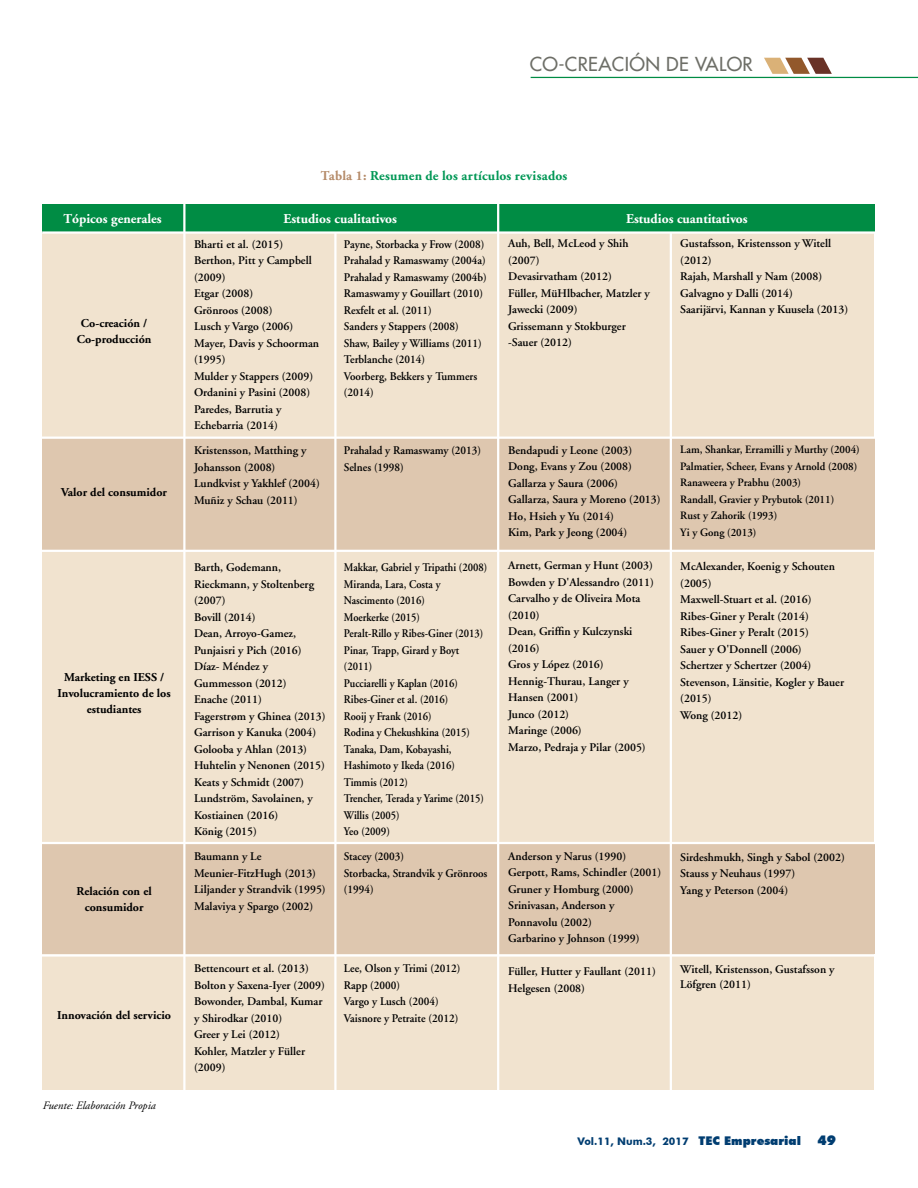
<style>
.page{position:relative;width:918px;height:1188px;background:#fff}
.page>*{position:absolute;margin:0;border:0;box-sizing:border-box;transform-origin:0 0}
.t1{font:18.75px "Futura";letter-spacing:.02em;color:#6d6e67}
.t2{font:700 13.5px "Adobe Garamond";color:#fff}
.t3{font:700 13.5px "Adobe Garamond";letter-spacing:.015em;color:#009755}
.t4{font:700 12px/15.8px "Adobe Garamond";color:#000;text-align:center}
.t5{font:600 11.7px/16.5px "Adobe Garamond";color:#000}
.t6{font:600 11.7px/16.5px "Adobe Garamond";color:#000;scale:.95 1}
.t7{font:600 11.7px/16.5px "Adobe Garamond";color:#000;scale:.9 1}
.t8{font:600 11.25px/16.5px "Adobe Garamond";color:#000}
.t9{font:italic 11.25px "Adobe Garamond";color:#000}
.t10{font:700 10.5px "Futura BT";color:#003d71}
.s1{color:#b58b69}
.s2{font-weight:900;font-size:12px}
.s3{font-weight:900;font-size:13.5px}
</style>
<div class="page">
<hr style="left:531px;top:77px;width:387px;height:1px;background:#008c44">
<svg style="left:764px;top:58px;width:68px;height:16px"></svg>
<div style="left:42px;top:226px;width:832px;height:864px;background:#f1e3cf"></div>
<div style="left:42px;top:204px;width:833px;height:29px;background:#008c44"></div>
<hr style="left:42px;top:231px;width:834px;height:3px;background:#fff">
<div style="left:42px;top:438px;width:832px;height:112px;background:#dec7af"></div>
<div style="left:42px;top:844px;width:832px;height:110px;background:#dec7af"></div>
<hr style="left:42px;top:437px;width:834px;height:2px;background:#fff">
<hr style="left:42px;top:842px;width:834px;height:2px;background:#fff">
<hr style="left:42px;top:550px;width:834px;height:2px;background:#fff">
<hr style="left:42px;top:954px;width:834px;height:3px;background:#fff">
<hr style="left:183px;top:203px;width:3px;height:890px;background:#fff">
<hr style="left:497px;top:203px;width:2px;height:890px;background:#fff">
<hr style="left:334px;top:233px;width:3px;height:860px;background:#fff">
<hr style="left:670px;top:233px;width:2px;height:860px;background:#fff">
<h1 class="t1" style="left:530px;top:52px;width:225px">CO-CREACIÓN DE VALOR</h1>
<p class="t3" style="left:321px;top:168px;width:248px"><span class="s1">Tabla 1:</span> Resumen de los artículos revisados</p>
<p class="t2" style="left:63px;top:212px;width:100px">Tópicos generales</p>
<p class="t2" style="left:283px;top:212px;width:115px">Estudios cualitativos</p>
<p class="t2" style="left:626px;top:212px;width:123px">Estudios cuantitativos</p>
<p class="t4" style="left:77px;top:316px;width:76px">Co-creación /<br>Co-producción</p>
<p class="t4" style="left:61px;top:485px;width:107px">Valor del consumidor</p>
<p class="t4" style="left:58px;top:670px;width:115px">Marketing en IESS /<br>Involucramiento de los estudiantes</p>
<p class="t4" style="left:77px;top:884px;width:77px">Relación con el consumidor</p>
<p class="t4" style="left:57px;top:1007px;width:116px">Innovación del servicio</p>
<p class="t9" style="left:43px;top:1100px;width:115px">Fuente: Elaboración Propia</p>
<p class="t5" style="left:194px;top:236px;width:127px">Bharti et al. (2015)<br>Berthon, Pitt y Campbell (2009)<br>Etgar (2008)<br>Grönroos (2008)<br>Lusch y Vargo (2006)<br>Mayer, Davis y Schoorman (1995)<br>Mulder y Stappers (2009)<br>Ordanini y Pasini (2008)<br>Paredes, Barrutia y<br>Echebarria (2014)</p>
<p class="t5" style="left:194px;top:442px;width:127px">Kristensson, Matthing y<br>Johansson (2008)<br>Lundkvist y Yakhlef (2004)<br>Muñiz y Schau (2011)</p>
<p class="t6" style="left:344px;top:236px;width:152px">Payne, Storbacka y Frow (2008)<br>Prahalad y Ramaswamy (2004a)<br>Prahalad y Ramaswamy (2004b)<br>Ramaswamy y Gouillart (2010)<br>Rexfelt et al. (2011)<br>Sanders y Stappers (2008)<br>Shaw, Bailey y Williams (2011)<br>Terblanche (2014)<br>Voorberg, Bekkers y Tummers (2014)</p>
<p class="t6" style="left:344px;top:442px;width:146px">Prahalad y Ramaswamy (2013)<br>Selnes (1998)</p>
<p class="t5" style="left:194px;top:559px;width:133px">Barth, Godemann,<br>Rieckmann, y Stoltenberg (2007)<br>Bovill (2014)<br>Dean, Arroyo-Gamez,<br>Punjaisri y Pich (2016)<br>Díaz- Méndez y<br>Gummesson (2012)<br>Enache (2011)<br>Fagerstrøm y Ghinea (2013)<br>Garrison y Kanuka (2004)<br>Golooba y Ahlan (2013)<br>Huhtelin y Nenonen (2015)<br>Keats y Schmidt (2007)<br>Lundström, Savolainen, y<br>Kostiainen (2016)<br>König (2015)</p>
<p class="t5" style="left:194px;top:848px;width:133px">Baumann y Le<br>Meunier-FitzHugh (2013)<br>Liljander y Strandvik (1995)<br>Malaviya y Spargo (2002)</p>
<p class="t7" style="left:344px;top:559px;width:161px">Makkar, Gabriel y Tripathi (2008)<br>Miranda, Lara, Costa y<br>Nascimento (2016)<br>Moerkerke (2015)<br>Peralt-Rillo y Ribes-Giner (2013)<br>Pinar, Trapp, Girard y Boyt (2011)<br>Pucciarelli y Kaplan (2016)<br>Ribes-Giner et al. (2016)<br>Rooij y Frank (2016)<br>Rodina y Chekushkina (2015)<br>Tanaka, Dam, Kobayashi,<br>Hashimoto y Ikeda (2016)<br>Timmis (2012)<br>Trencher, Terada y Yarime (2015)<br>Willis (2005)<br>Yeo (2009)</p>
<p class="t6" style="left:344px;top:848px;width:153px">Stacey (2003)<br>Storbacka, Strandvik y Grönroos (1994)</p>
<p class="t5" style="left:194px;top:961px;width:132px">Bettencourt et al. (2013)<br>Bolton y Saxena-Iyer (2009)<br>Bowonder, Dambal, Kumar y Shirodkar (2010)<br>Greer y Lei (2012)<br>Kohler, Matzler y Füller (2009)</p>
<p class="t6" style="left:344px;top:961px;width:124px">Lee, Olson y Trimi (2012)<br>Rapp (2000)<br>Vargo y Lusch (2004)<br>Vaisnore y Petraite (2012)</p>
<p class="t5" style="left:508px;top:236px;width:143px">Auh, Bell, McLeod y Shih (2007)<br>Devasirvatham (2012)<br>Füller, MüHlbacher, Matzler y<br>Jawecki (2009)<br>Grissemann y Stokburger -Sauer (2012)</p>
<p class="t5" style="left:680px;top:236px;width:169px">Gustafsson, Kristensson y Witell (2012)<br>Rajah, Marshall y Nam (2008)<br>Galvagno y Dalli (2014)<br>Saarijärvi, Kannan y Kuusela (2013)</p>
<p class="t5" style="left:508px;top:442px;width:154px">Bendapudi y Leone (2003)<br>Dong, Evans y Zou (2008)<br>Gallarza y Saura (2006)<br>Gallarza, Saura y Moreno (2013)<br>Ho, Hsieh y Yu (2014)<br>Kim, Park y Jeong (2004)</p>
<p class="t5" style="left:508px;top:558px;width:147px">Arnett, German y Hunt (2003)<br>Bowden y D'Alessandro (2011)<br>Carvalho y de Oliveira Mota (2010)<br>Dean, Griffin y Kulczynski (2016)<br>Gros y López (2016)<br>Hennig-Thurau, Langer y<br>Hansen (2001)<br>Junco (2012)<br>Maringe (2006)<br>Marzo, Pedraja y Pilar (2005)</p>
<p class="t8" style="left:680px;top:442px;width:181px">Lam, Shankar, Erramilli y Murthy (2004)<br>Palmatier, Scheer, Evans y Arnold (2008)<br>Ranaweera y Prabhu (2003)<br>Randall, Gravier y Prybutok (2011)<br>Rust y Zahorik (1993)<br>Yi y Gong (2013)</p>
<p class="t5" style="left:680px;top:559px;width:165px">McAlexander, Koenig y Schouten (2005)<br>Maxwell-Stuart et al. (2016)<br>Ribes-Giner y Peralt (2014)<br>Ribes-Giner y Peralt (2015)<br>Sauer y O'Donnell (2006)<br>Schertzer y Schertzer (2004)<br>Stevenson, Länsitie, Kogler y Bauer (2015)<br>Wong (2012)</p>
<p class="t5" style="left:508px;top:848px;width:154px">Anderson y Narus (1990)<br>Gerpott, Rams, Schindler (2001)<br>Gruner y Homburg (2000)<br>Srinivasan, Anderson y<br>Ponnavolu (2002)<br>Garbarino y Johnson (1999)</p>
<p class="t5" style="left:508px;top:964px;width:149px">Füller, Hutter y Faullant (2011)<br>Helgesen (2008)</p>
<p class="t5" style="left:680px;top:849px;width:166px">Sirdeshmukh, Singh y Sabol (2002)<br>Stauss y Neuhaus (1997)<br>Yang y Peterson (2004)</p>
<p class="t5" style="left:680px;top:962px;width:156px;line-height:15px">Witell, Kristensson, Gustafsson y<br>Löfgren (2011)</p>
<p class="t10" style="left:578px;top:1135px;width:260px">Vol.11, Num.3, 2017 <span class="s2">TEC Empresarial</span> <span class="s3">49</span></p>
</div>
